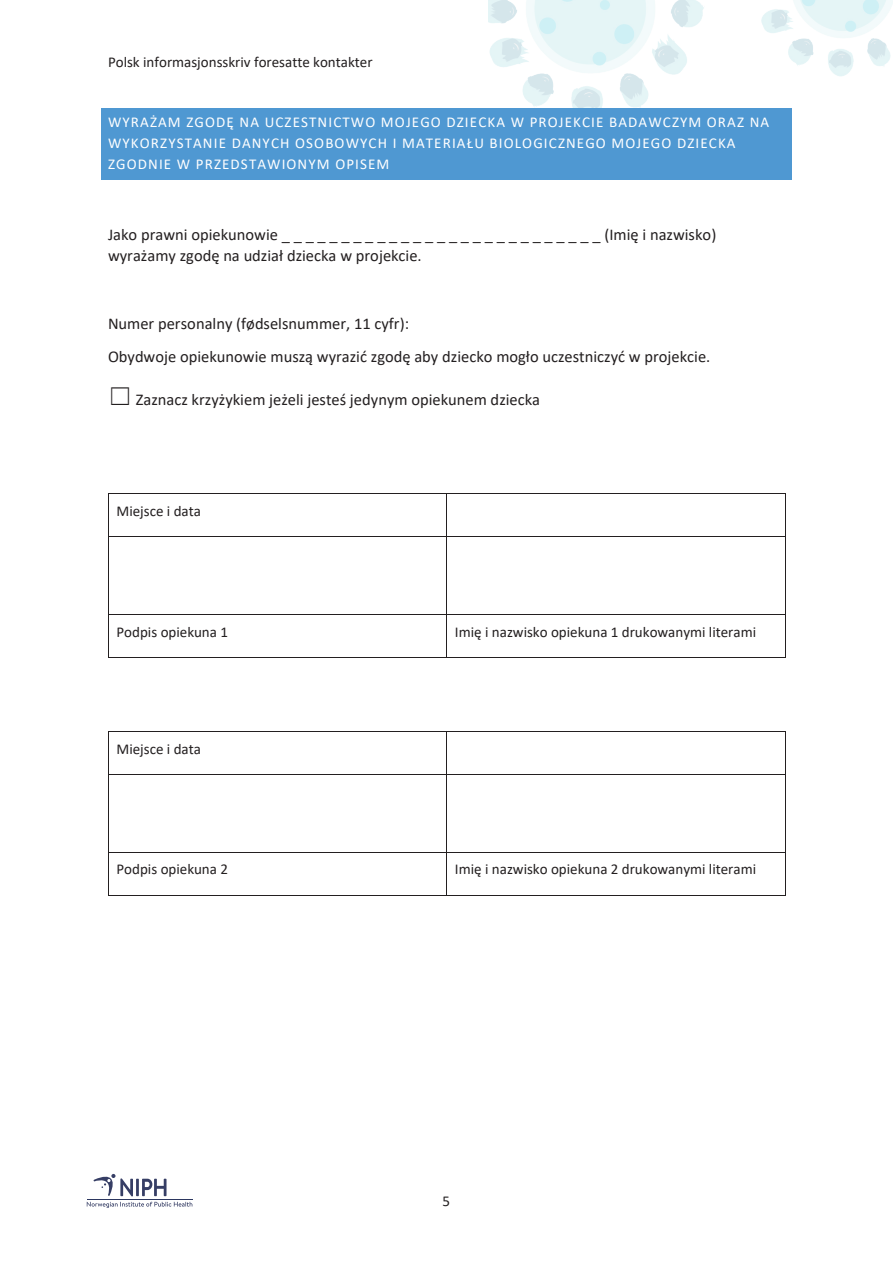
<style>
.page{position:relative;width:893px;height:1263px;background:#fff}
.page>*{position:absolute;margin:0;border:0;box-sizing:border-box;transform-origin:0 0}
.t1{font:16.5px/21.8px "Calibri";color:#231f20}
.t2{font:15px "Calibri";color:#231f20}
.t3{font:15px/21px "Calibri";letter-spacing:.075em;color:#fff}
.s1{font-family:"MS Gothic";font-size:24px}
</style>
<div class="page">
<hr style="left:87px;top:1199px;width:105px;height:1px;background:#2b365f">
<svg style="left:94px;top:1174px;width:39px;height:22px"></svg>
<hr style="left:136px;top:1179px;width:3px;height:17px;background:#363e65">
<svg style="left:142px;top:1179px;width:25px;height:17px"></svg>
<svg style="left:87px;top:1202px;width:105px;height:6px"></svg>
<img style="left:488px;top:0;width:243px;height:113px">
<img style="left:761px;top:0;width:132px;height:76px">
<div style="left:106px;top:113px;width:681px;height:21px;background:#4f98d2"></div>
<svg style="left:101px;top:108px;width:5px;height:4px"></svg>
<hr style="left:106px;top:108px;width:681px;height:4px;background:#4f98d2">
<svg style="left:787px;top:108px;width:5px;height:4px"></svg>
<div style="left:101px;top:113px;width:5px;height:21px;background:#4f98d2"></div>
<div style="left:787px;top:113px;width:5px;height:21px;background:#4f98d2"></div>
<div style="left:106px;top:134px;width:681px;height:21px;background:#4f98d2"></div>
<div style="left:101px;top:134px;width:5px;height:21px;background:#4f98d2"></div>
<div style="left:787px;top:134px;width:5px;height:21px;background:#4f98d2"></div>
<div style="left:106px;top:155px;width:681px;height:21px;background:#4f98d2"></div>
<svg style="left:101px;top:176px;width:5px;height:4px"></svg>
<hr style="left:106px;top:176px;width:681px;height:4px;background:#4f98d2">
<svg style="left:787px;top:176px;width:5px;height:4px"></svg>
<div style="left:101px;top:155px;width:5px;height:21px;background:#4f98d2"></div>
<div style="left:787px;top:155px;width:5px;height:21px;background:#4f98d2"></div>
<hr style="left:109px;top:493px;width:337px;height:1px;background:#231f20">
<hr style="left:447px;top:493px;width:338px;height:1px;background:#231f20">
<hr style="left:108px;top:494px;width:1px;height:42px;background:#231f20">
<hr style="left:446px;top:494px;width:1px;height:42px;background:#231f20">
<hr style="left:785px;top:494px;width:1px;height:42px;background:#231f20">
<hr style="left:109px;top:536px;width:337px;height:1px;background:#231f20">
<hr style="left:447px;top:536px;width:338px;height:1px;background:#231f20">
<hr style="left:108px;top:537px;width:1px;height:77px;background:#231f20">
<hr style="left:446px;top:537px;width:1px;height:77px;background:#231f20">
<hr style="left:785px;top:537px;width:1px;height:77px;background:#231f20">
<hr style="left:109px;top:614px;width:337px;height:1px;background:#231f20">
<hr style="left:447px;top:614px;width:338px;height:1px;background:#231f20">
<hr style="left:108px;top:615px;width:1px;height:42px;background:#231f20">
<hr style="left:109px;top:657px;width:337px;height:1px;background:#231f20">
<hr style="left:446px;top:615px;width:1px;height:42px;background:#231f20">
<hr style="left:447px;top:657px;width:338px;height:1px;background:#231f20">
<hr style="left:785px;top:615px;width:1px;height:42px;background:#231f20">
<hr style="left:109px;top:731px;width:337px;height:1px;background:#231f20">
<hr style="left:447px;top:731px;width:338px;height:1px;background:#231f20">
<hr style="left:108px;top:732px;width:1px;height:42px;background:#231f20">
<hr style="left:446px;top:732px;width:1px;height:42px;background:#231f20">
<hr style="left:785px;top:732px;width:1px;height:42px;background:#231f20">
<hr style="left:109px;top:774px;width:337px;height:1px;background:#231f20">
<hr style="left:447px;top:774px;width:338px;height:1px;background:#231f20">
<hr style="left:108px;top:775px;width:1px;height:77px;background:#231f20">
<hr style="left:446px;top:775px;width:1px;height:77px;background:#231f20">
<hr style="left:785px;top:775px;width:1px;height:77px;background:#231f20">
<hr style="left:109px;top:852px;width:337px;height:1px;background:#231f20">
<hr style="left:447px;top:852px;width:338px;height:1px;background:#231f20">
<hr style="left:108px;top:852px;width:1px;height:43px;background:#231f20">
<hr style="left:109px;top:895px;width:337px;height:1px;background:#231f20">
<hr style="left:446px;top:852px;width:1px;height:43px;background:#231f20">
<hr style="left:447px;top:895px;width:338px;height:1px;background:#231f20">
<hr style="left:785px;top:852px;width:1px;height:43px;background:#231f20">
<p class="t2" style="left:108px;top:52px;width:266px">Polsk informasjonsskriv foresatte kontakter</p>
<p class="t3" style="left:108px;top:111px;width:663px">WYRAŻAM ZGODĘ NA UCZESTNICTWO MOJEGO DZIECKA W PROJEKCIE BADAWCZYM ORAZ NA<br>WYKORZYSTANIE DANYCH OSOBOWYCH I MATERIAŁU BIOLOGICZNEGO MOJEGO DZIECKA<br>ZGODNIE W PRZEDSTAWIONYM OPISEM</p>
<p class="t1" style="left:108px;top:223px;width:610px">Jako prawni opiekunowie _ _ _ _ _ _ _ _ _ _ _ _ _ _ _ _ _ _ _ _ _ _ _ _ _ _ _ (Imię i nazwisko) wyrażamy zgodę na udział dziecka w projekcie.</p>
<p class="t1" style="left:108px;top:306px;width:604px;line-height:33.8px">Numer personalny (fødselsnummer, 11 cyfr):<br>Obydwoje opiekunowie muszą wyrazić zgodę aby dziecko mogło uczestniczyć w projekcie.</p>
<p class="t1" style="left:108px;top:388px;width:434px"><span class="s1">☐</span> Zaznacz krzyżykiem jeżeli jesteś jedynym opiekunem dziecka</p>
<p class="t2" style="left:116px;top:501px;width:86px">Miejsce i data</p>
<p class="t2" style="left:116px;top:621px;width:113px">Podpis opiekuna 1</p>
<p class="t2" style="left:455px;top:621px;width:303px">Imię i nazwisko opiekuna 1 drukowanymi literami</p>
<p class="t2" style="left:116px;top:738px;width:86px">Miejsce i data</p>
<p class="t2" style="left:116px;top:859px;width:113px">Podpis opiekuna 2</p>
<p class="t2" style="left:455px;top:859px;width:303px">Imię i nazwisko opiekuna 2 drukowanymi literami</p>
<p class="t2" style="left:443px;top:1190px;width:9px">5</p>
</div>
